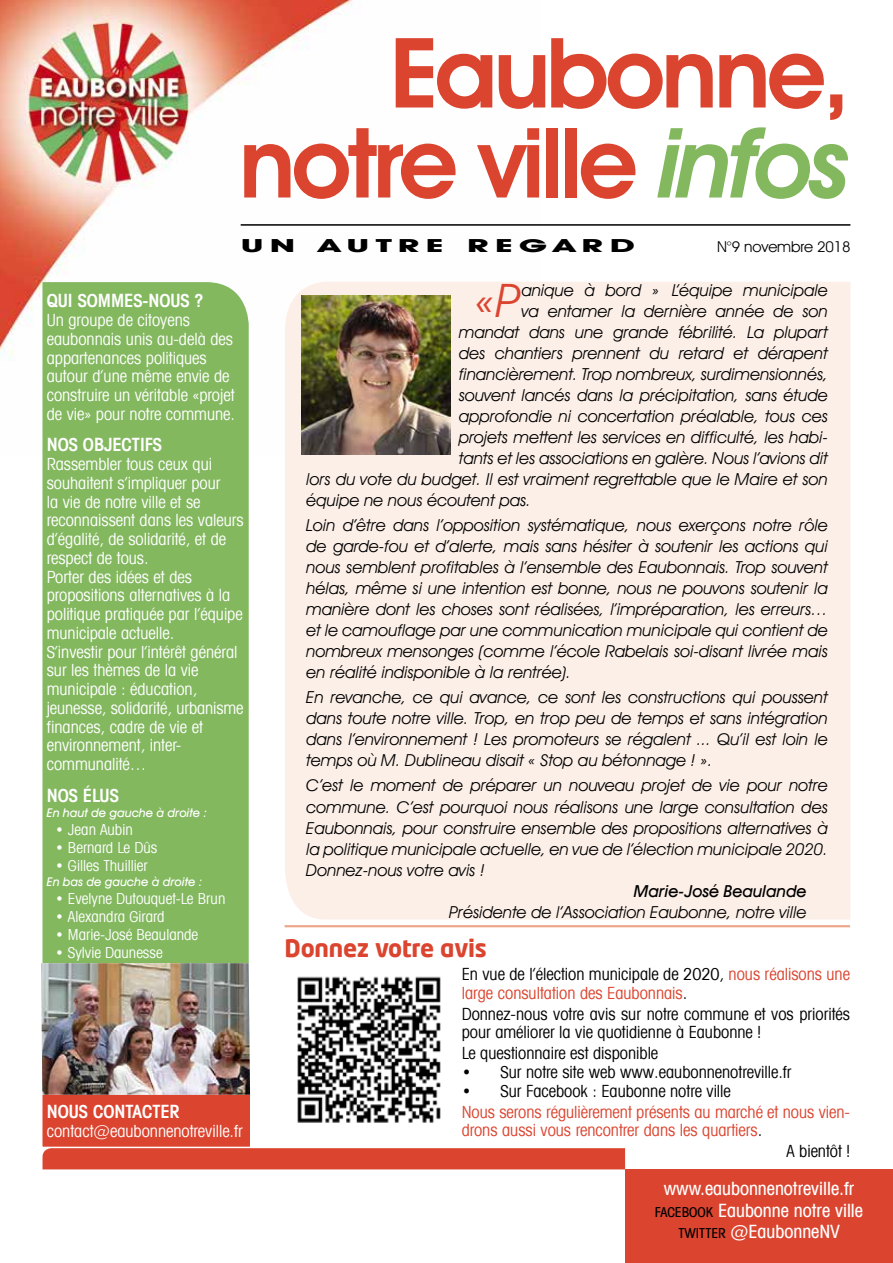
<style>
.page{position:relative;width:893px;height:1263px;background:#fff}
.page>*{position:absolute;margin:0;border:0;box-sizing:border-box;transform-origin:0 0}
.t1{font:600 97.5px/90px "Avant Garde IT Cby BT";letter-spacing:-.04em;color:#db442f;text-align:right}
.t2{font:italic 46.05px "Avant Garde IT Cby BT";color:#db442f}
.t3{font:700 24px "Neo Tech Std";letter-spacing:-.01em;color:#db442f}
.t4{font:500 condensed 18px/21.6px "Avant Garde IT Cby BT";color:#fff;text-align:center}
.t5{font:600 condensed 18px "Avant Garde IT Cby BT";color:#fff}
.t6{font:700 18px "Avant Garde IT Cby BT";letter-spacing:.175em;color:#000;scale:2 1}
.t7{font:italic 16.5px/21px "Avant Garde IT Cby BT";color:#000;text-align:justify}
.t8{font:condensed 16.5px/18.8px "Avant Garde IT Cby BT";color:#fff}
.t9{font:condensed 16.5px/18.8px "Avant Garde IT Cby BT";color:#000}
.t10{font:condensed 16.5px/18.8px "Avant Garde IT Cby BT";color:#db442f}
.t11{font:italic 500 16.5px "Avant Garde IT Cby BT";color:#000}
.t12{font:condensed 15px "Avant Garde IT Cby BT";color:#fff}
.t13{font:15px "Avant Garde IT Cby BT";letter-spacing:-.01em;color:#000}
.t14{font:italic 500 12px "Avant Garde IT Cby BT";color:#fff}
.s1{font-style:italic;color:#83b85f}
.s2{color:#000}
.s3{font-size:13.5px;color:#000}
</style>
<div class="page">
<img style="left:0;top:0;width:353px;height:361px">
<div style="left:42px;top:282px;width:207px;height:681px;background:#83b85f"></div>
<div style="left:42px;top:1094px;width:209px;height:53px;background:#db442f"></div>
<div style="left:41px;top:1093px;width:210px;height:55px;border:2px solid #fff"></div>
<div style="left:285px;top:282px;width:565px;height:637px;background:#fcefe8"></div>
<div style="left:625px;top:1169px;width:268px;height:94px;background:#db442f"></div>
<hr style="left:241px;top:224px;width:609px;height:2px;background:#000">
<div style="left:43px;top:1148px;width:582px;height:21px;background:#db442f"></div>
<img style="left:41px;top:963px;width:209px;height:132px">
<hr style="left:285px;top:925px;width:565px;height:2px;background:#eea98d">
<img style="left:302px;top:296px;width:149px;height:158px">
<img style="left:297px;top:976px;width:144px;height:147px">
<h1 class="t1" style="left:239px;top:27px;width:613px">Eaubonne, notre ville <span class="s1">infos</span></h1>
<p class="t6" style="left:241px;top:235px;width:29px">UN</p>
<p class="t6" style="left:319px;top:235px;width:64px">AUTRE</p>
<p class="t6" style="left:467px;top:235px;width:85px">REGARD</p>
<p class="t13" style="left:717px;top:238px;width:135px">N°9 novembre 2018</p>
<h2 class="t2" style="left:475px;top:272px;width:48px">«P</h2>
<p class="t7" style="left:521px;top:279px;width:308px">anique à bord » L’équipe municipale</p>
<p class="t5" style="left:47px;top:290px;width:158px">QUI SOMMES-NOUS ?</p>
<p class="t8" style="left:47px;top:311px;width:190px">Un groupe de citoyens eaubonnais unis au-delà des appartenances politiques autour d’une même envie de construire un véritable «projet de vie» pour notre commune.</p>
<p class="t5" style="left:47px;top:434px;width:117px">NOS OBJECTIFS</p>
<p class="t8" style="left:47px;top:455px;width:198px">Rassembler tous ceux qui souhaitent s’impliquer pour<br>la vie de notre ville et se reconnaissent dans les valeurs d’égalité, de solidarité, et de respect de tous.<br>Porter des idées et des propositions alternatives à la politique pratiquée par l’équipe municipale actuelle.<br>S’investir pour l’intérêt général sur les thèmes de la vie municipale : éducation, jeunesse, solidarité, urbanisme finances, cadre de vie et environnement, inter&shy;communalité…</p>
<p class="t5" style="left:47px;top:784px;width:74px">NOS ÉLUS</p>
<p class="t14" style="left:47px;top:805px;width:162px">En haut de gauche à droite :</p>
<p class="t12" style="left:55px;top:820px;width:79px">• Jean Aubin</p>
<p class="t12" style="left:55px;top:838px;width:104px">• Bernard Le Dûs</p>
<p class="t12" style="left:55px;top:856px;width:94px">• Gilles Thuillier</p>
<p class="t14" style="left:47px;top:874px;width:157px">En bas de gauche à droite :</p>
<p class="t12" style="left:55px;top:889px;width:172px">• Evelyne Dutouquet-Le Brun</p>
<p class="t12" style="left:55px;top:907px;width:111px">• Alexandra Girard</p>
<p class="t12" style="left:55px;top:925px;width:144px">• Marie-José Beaulande</p>
<p class="t12" style="left:55px;top:943px;width:109px">• Sylvie Daunesse</p>
<p class="t7" style="left:521px;top:300px;width:308px">va entamer la dernière année de son</p>
<p class="t7" style="left:459px;top:321px;width:370px">mandat dans une grande fébrilité. La plupart</p>
<p class="t7" style="left:459px;top:342px;width:370px">des chantiers prennent du retard et dérapent</p>
<p class="t7" style="left:459px;top:363px;width:370px">financièrement. Trop nombreux, surdimensionnés,</p>
<p class="t7" style="left:459px;top:384px;width:370px">souvent lancés dans la précipitation, sans étude</p>
<p class="t7" style="left:459px;top:405px;width:370px">approfondie ni concertation préalable, tous ces</p>
<p class="t7" style="left:459px;top:426px;width:370px">projets mettent les services en difficulté, les habi-</p>
<p class="t7" style="left:459px;top:447px;width:370px">tants et les associations en galère. Nous l’avions dit</p>
<p class="t7" style="left:306px;top:468px;width:523px">lors du vote du budget. Il est vraiment regrettable que le Maire et son</p>
<p class="t7" style="left:306px;top:489px;width:226px">équipe ne nous écoutent pas.</p>
<p class="t7" style="left:306px;top:514px;width:523px">Loin d’être dans l’opposition systématique, nous exerçons notre rôle de garde-fou et d’alerte, mais sans hésiter à soutenir les actions qui nous semblent profitables à l’ensemble des Eaubonnais. Trop souvent hélas, même si une intention est bonne, nous ne pouvons soutenir la manière dont les choses sont réalisées, l’impréparation, les erreurs… et le camouflage par une communication municipale qui contient de nombreux mensonges (comme l’école Rabelais soi-disant livrée mais en réalité indisponible à la rentrée).</p>
<p class="t7" style="left:306px;top:687px;width:523px">En revanche, ce qui avance, ce sont les constructions qui poussent dans toute notre ville. Trop, en trop peu de temps et sans intégration dans l’environnement ! Les promoteurs se régalent ... Qu’il est loin le temps où M. Dublineau disait « Stop au bétonnage ! ».</p>
<p class="t7" style="left:306px;top:775px;width:523px">C’est le moment de préparer un nouveau projet de vie pour notre commune. C’est pourquoi nous réalisons une large consultation des Eaubonnais, pour construire ensemble des propositions alternatives à la politique municipale actuelle, en vue de l’élection municipale 2020.<br>Donnez-nous votre avis !</p>
<p class="t11" style="left:634px;top:881px;width:174px">Marie-José Beaulande</p>
<p class="t7" style="left:449px;top:901px;width:359px">Présidente de l’Association Eaubonne, notre ville</p>
<h3 class="t3" style="left:285px;top:933px;width:204px">Donnez votre avis</h3>
<p class="t10" style="left:462px;top:965px;width:390px"><span class="s2">En vue de l’élection municipale de 2020,</span> nous réalisons une large consultation des Eaubonnais<span class="s2">.</span></p>
<p class="t9" style="left:462px;top:1004px;width:390px">Donnez-nous votre avis sur notre commune et vos priorités pour améliorer la vie quotidienne à Eaubonne !</p>
<p class="t9" style="left:462px;top:1044px;width:198px">Le questionnaire est disponible</p>
<p class="t9" style="left:462px;top:1063px;width:331px">• Sur notre site web www.eaubonnenotreville.fr</p>
<p class="t9" style="left:462px;top:1081px;width:271px">• Sur Facebook : Eaubonne notre ville</p>
<p class="t10" style="left:462px;top:1102px;width:390px">Nous serons régulièrement présents au marché et nous vien&shy;drons aussi vous rencontrer dans les quartiers<span class="s2">.</span></p>
<p class="t9" style="left:786px;top:1142px;width:65px">A bientôt !</p>
<p class="t5" style="left:47px;top:1100px;width:134px">NOUS CONTACTER</p>
<p class="t8" style="left:47px;top:1121px;width:198px">contact@eaubonnenotreville.fr</p>
<p class="t4" style="left:655px;top:1178px;width:210px">www.eaubonnenotreville.fr<br><span class="s3">FACEBOOK</span> Eaubonne notre ville<br><span class="s3">TWITTER</span> @EaubonneNV</p>
</div>
